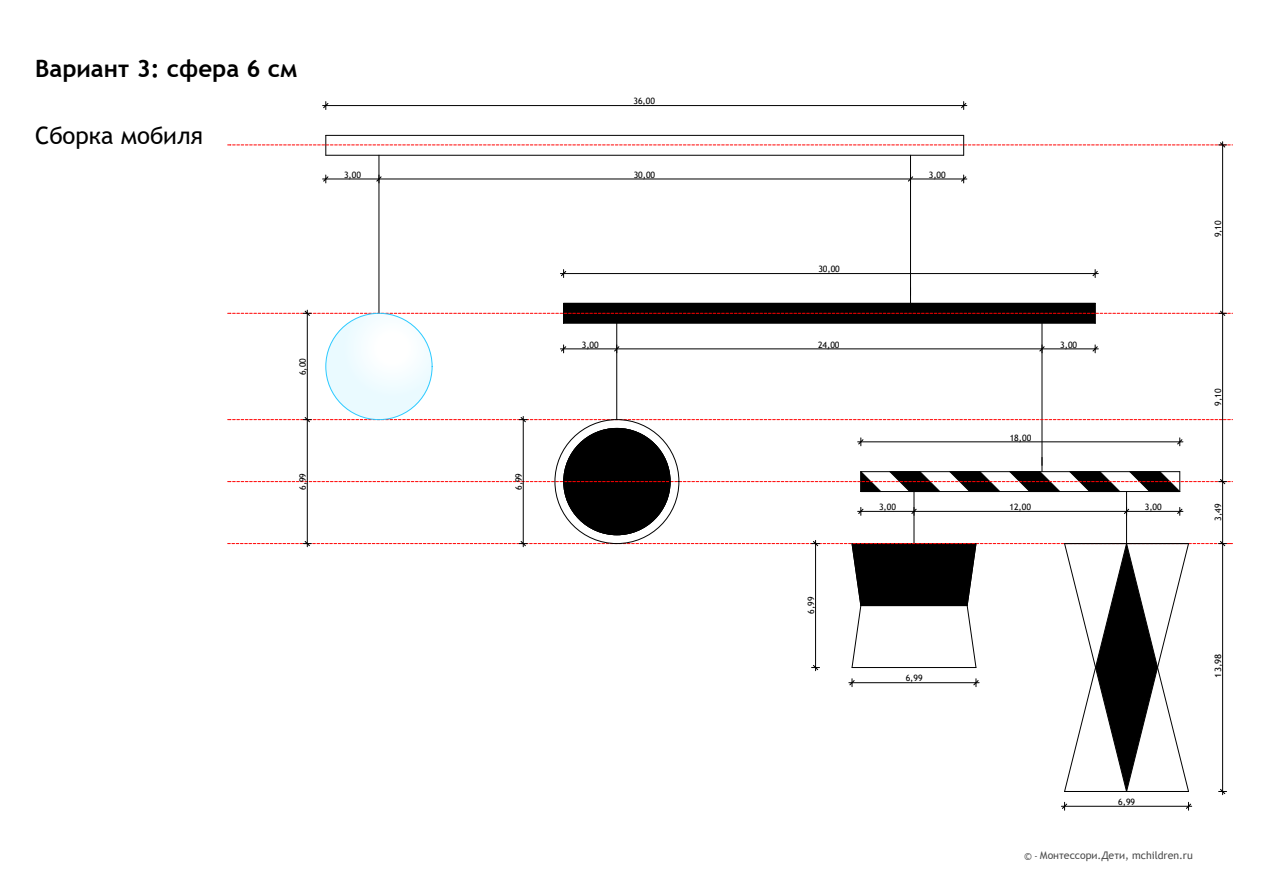
<style>
.page{position:relative;width:1263px;height:893px;background:#fff}
.page>*{position:absolute;margin:0;border:0;box-sizing:border-box;transform-origin:0 0}
.t1{font:700 24px "Trebuchet MS";color:#000}
.t2{font:24px "Trebuchet MS";color:#000}
.t3{font:10.5px "Trebuchet MS";color:#4c4c4c}
.t4{font:8.7px "Trebuchet MS";color:#000}
.t5{font:8.7px "Trebuchet MS";color:#000;scale:1.1 1}
.s1{font-size:8.7px}
</style>
<div class="page">
<hr style="left:326px;top:155px;width:638px;height:1px;background:#000">
<hr style="left:379px;top:155px;width:1px;height:158px;background:#000">
<hr style="left:910px;top:155px;width:1px;height:148px;background:#000">
<hr style="left:326px;top:179px;width:53px;height:1px;background:#000">
<svg style="left:322px;top:175px;width:7px;height:8px"></svg>
<hr style="left:379px;top:179px;width:531px;height:1px;background:#000">
<svg style="left:375px;top:175px;width:8px;height:8px"></svg>
<hr style="left:910px;top:179px;width:54px;height:1px;background:#000">
<svg style="left:907px;top:175px;width:7px;height:8px"></svg>
<svg style="left:960px;top:175px;width:7px;height:8px"></svg>
<hr style="left:564px;top:273px;width:531px;height:1px;background:#000">
<svg style="left:560px;top:270px;width:7px;height:8px"></svg>
<svg style="left:1091px;top:270px;width:8px;height:8px"></svg>
<hr style="left:326px;top:105px;width:638px;height:1px;background:#000">
<svg style="left:322px;top:102px;width:7px;height:8px"></svg>
<svg style="left:960px;top:102px;width:7px;height:8px"></svg>
<hr style="left:1222px;top:145px;width:1px;height:168px;background:#000">
<svg style="left:228px;top:135px;width:1005px;height:20px"></svg>
<hr style="left:1064px;top:806px;width:124px;height:1px;background:#000">
<svg style="left:1061px;top:802px;width:7px;height:8px"></svg>
<svg style="left:1185px;top:802px;width:7px;height:8px"></svg>
<svg style="left:228px;top:303px;width:1005px;height:492px"></svg>
<h1 class="t1" style="left:35px;top:53px;width:264px">Вариант 3: сфера 6 см</h1>
<h1 class="t2" style="left:35px;top:120px;width:169px">Сборка мобиля</h1>
<p class="t4" style="left:297px;top:375px;width:18px;rotate:-90deg">6,00</p>
<p class="t4" style="left:297px;top:490px;width:18px;rotate:-90deg">6,99</p>
<p class="t4" style="left:633px;top:96px;width:23px">36,00</p>
<p class="t4" style="left:344px;top:169px;width:18px">3,00</p>
<p class="t4" style="left:634px;top:169px;width:23px">30,00</p>
<p class="t4" style="left:929px;top:169px;width:18px">3,00</p>
<p class="t4" style="left:818px;top:264px;width:23px">30,00</p>
<p class="t4" style="left:582px;top:339px;width:18px">3,00</p>
<p class="t4" style="left:818px;top:339px;width:23px">24,00</p>
<p class="t4" style="left:1060px;top:339px;width:18px">3,00</p>
<p class="t4" style="left:513px;top:490px;width:18px;rotate:-90deg">6,99</p>
<p class="t4" style="left:806px;top:614px;width:18px;rotate:-90deg">6,99</p>
<p class="t4" style="left:1010px;top:432px;width:23px">18,00</p>
<p class="t4" style="left:879px;top:501px;width:18px">3,00</p>
<p class="t4" style="left:1009px;top:501px;width:23px">12,00</p>
<p class="t4" style="left:1145px;top:501px;width:18px">3,00</p>
<p class="t4" style="left:906px;top:673px;width:18px">6,99</p>
<p class="t4" style="left:1213px;top:237px;width:18px;rotate:-90deg">9,10</p>
<p class="t4" style="left:1213px;top:406px;width:18px;rotate:-90deg">9,10</p>
<p class="t4" style="left:1213px;top:521px;width:18px;rotate:-90deg">3,49</p>
<p class="t5" style="left:1213px;top:677px;width:23px;rotate:-90deg">13,98</p>
<p class="t4" style="left:1118px;top:796px;width:18px">6,99</p>
<p class="t3" style="left:1024px;top:849px;width:170px">© <span class="s1">-</span> Монтессори.Дети, mchildren.ru</p>
</div>
